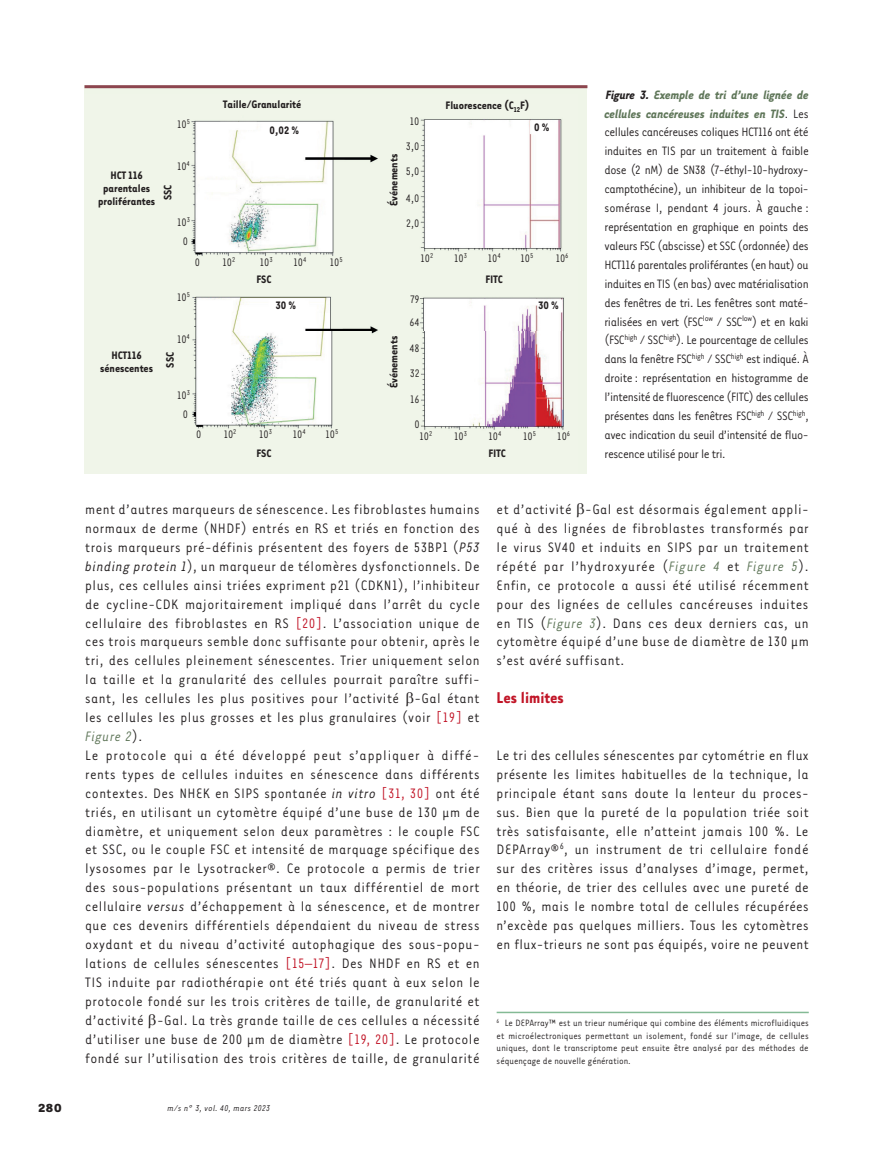
<style>
.page{position:relative;width:894px;height:1149px;background:#fff}
.page>*{position:absolute;margin:0;border:0;box-sizing:border-box;transform-origin:0 0}
.t1{font:700 18px "Tarzana Nar OT";color:#c11527}
.t2{font:15.75px/18.9px "Tarzana Nar OT";letter-spacing:.03em;color:#231f20;text-align:justify}
.t3{font:13.95px/18.9px "Tarzana Nar OT";letter-spacing:-.03em;color:#231f20;text-align:justify}
.t4{font:700 13.5px "Tarzana Wide OT";color:#231f20}
.t5{font:700 12.45px/13px "Tarzana Nar OT";color:#231f20;text-align:center}
.t6{font:12.45px/25.7px "Tarzana Nar OT";color:#231f20;text-align:center}
.t7{font:10.5px/12.6px "Tarzana Nar OT";color:#231f20;text-align:justify}
.t8{font:italic 9.75px "Tarzana Nar OT";letter-spacing:.025em;color:#231f20}
.t9{font:8.1px "Tarzana Nar OT";color:#231f20}
.s1{font-weight:700;font-style:italic}
.s2{font-weight:700;font-style:italic;color:#5f7659}
.s3{font-style:italic}
.s4{color:#c11527}
.s5{font-style:italic;color:#5f7659}
</style>
<div class="page">
<hr style="left:496px;top:1011px;width:312px;height:2px;background:#84ba95">
<div style="left:84px;top:85px;width:503px;height:388px;background:#eff5e8"></div>
<img style="left:191px;top:119px;width:373px;height:311px">
<hr style="left:84px;top:85px;width:503px;height:3px;background:#8d454f">
<p class="t5" style="left:98px;top:168px;width:59px">HCT 116 parentales proliférantes</p>
<p class="t5" style="left:100px;top:348px;width:54px">HCT116 sénescentes</p>
<p class="t6" style="left:177px;top:111px;width:14px">10<sup>5</sup></p>
<p class="t6" style="left:177px;top:153px;width:14px">10<sup>4</sup></p>
<p class="t5" style="left:160px;top:200px;width:17px;rotate:-90deg">SSC</p>
<p class="t6" style="left:177px;top:209px;width:14px">10<sup>3</sup></p>
<p class="t6" style="left:183px;top:228px;width:7px">0</p>
<p class="t6" style="left:195px;top:249px;width:7px">0</p>
<p class="t5" style="left:223px;top:97px;width:80px">Taille/Granularité</p>
<p class="t5" style="left:445px;top:98px;width:85px">Fluorescence (C<sub>12</sub>F)</p>
<p class="t5" style="left:269px;top:123px;width:31px">0,02 %</p>
<p class="t5" style="left:386px;top:206px;width:54px;rotate:-90deg">Événements</p>
<p class="t6" style="left:406px;top:107px;width:15px">10<br>3,0<br>5,0<br>4,0</p>
<p class="t6" style="left:406px;top:210px;width:15px">2,0</p>
<p class="t5" style="left:534px;top:120px;width:17px">0 %</p>
<p class="t6" style="left:222px;top:249px;width:14px">10<sup>2</sup></p>
<p class="t6" style="left:260px;top:249px;width:14px">10<sup>3</sup></p>
<p class="t6" style="left:293px;top:249px;width:14px">10<sup>4</sup></p>
<p class="t6" style="left:329px;top:249px;width:14px">10<sup>5</sup></p>
<p class="t6" style="left:420px;top:245px;width:14px">10<sup>2</sup></p>
<p class="t6" style="left:454px;top:245px;width:14px">10<sup>3</sup></p>
<p class="t6" style="left:487px;top:245px;width:14px">10<sup>4</sup></p>
<p class="t6" style="left:520px;top:245px;width:14px">10<sup>5</sup></p>
<p class="t6" style="left:555px;top:245px;width:14px">10<sup>6</sup></p>
<p class="t5" style="left:256px;top:272px;width:16px">FSC</p>
<p class="t5" style="left:485px;top:272px;width:19px">FITC</p>
<p class="t6" style="left:177px;top:284px;width:14px">10<sup>5</sup></p>
<p class="t6" style="left:177px;top:326px;width:14px">10<sup>4</sup></p>
<p class="t6" style="left:409px;top:286px;width:12px;line-height:23.9px;text-align:left">79<br>64</p>
<p class="t6" style="left:409px;top:335px;width:12px;text-align:justify">48<br>32<br>16</p>
<p class="t6" style="left:414px;top:410px;width:7px">0</p>
<p class="t5" style="left:275px;top:298px;width:22px">30 %</p>
<p class="t5" style="left:538px;top:298px;width:22px">30 %</p>
<p class="t5" style="left:386px;top:388px;width:54px;rotate:-90deg">Événements</p>
<p class="t5" style="left:163px;top:367px;width:17px;rotate:-90deg">SSC</p>
<p class="t6" style="left:177px;top:385px;width:14px;line-height:19.4px">10<sup>3<br></sup>0</p>
<p class="t6" style="left:223px;top:421px;width:14px">10<sup>2</sup></p>
<p class="t6" style="left:259px;top:421px;width:14px">10<sup>3</sup></p>
<p class="t6" style="left:293px;top:421px;width:14px">10<sup>4</sup></p>
<p class="t6" style="left:325px;top:421px;width:14px">10<sup>5</sup></p>
<p class="t6" style="left:196px;top:421px;width:7px">0</p>
<p class="t9" style="left:566px;top:428px;width:5px">6</p>
<p class="t6" style="left:419px;top:423px;width:14px">10<sup>2</sup></p>
<p class="t6" style="left:454px;top:423px;width:14px">10<sup>3</sup></p>
<p class="t6" style="left:488px;top:423px;width:14px">10<sup>4</sup></p>
<p class="t6" style="left:523px;top:423px;width:14px">10<sup>5</sup></p>
<p class="t6" style="left:557px;top:423px;width:11px">10</p>
<p class="t5" style="left:256px;top:446px;width:16px">FSC</p>
<p class="t5" style="left:488px;top:446px;width:19px">FITC</p>
<p class="t3" style="left:604px;top:84px;width:206px"><span class="s1">Figure 3.</span> <span class="s2">Exemple de tri d’une lignée de cellules cancéreuses induites en TIS</span>. Les cellules cancéreuses coliques HCT116 ont été induites en TIS par un traitement à faible dose (2 nM) de SN38 (7-éthyl-10-hydroxy&shy;camptothécine), un inhibiteur de la topoi&shy;somérase I, pendant 4 jours. À gauche : représentation en graphique en points des valeurs FSC (abscisse) et SSC (ordonnée) des HCT116 parentales proliférantes (en haut) ou induites en TIS (en bas) avec matérialisation des fenêtres de tri. Les fenêtres sont maté&shy;rialisées en vert (FSC<sup>low</sup> / SSC<sup>low</sup>) et en kaki (FSC<sup>high</sup> / SSC<sup>high</sup>). Le pourcentage de cellules dans la fenêtre FSC<sup>high</sup> / SSC<sup>high</sup> est indiqué. À droite : représentation en histogramme de l’intensité de fluorescence (FITC) des cellules présentes dans les fenêtres FSC<sup>high</sup> / SSC<sup>high</sup>, avec indication du seuil d’intensité de fluo&shy;rescence utilisé pour le tri.</p>
<p class="t2" style="left:85px;top:499px;width:396px;text-align:left">ment d’autres marqueurs de sénescence. Les fibroblastes humains normaux de derme (NHDF) entrés en RS et triés en fonction des trois marqueurs pré-définis présentent des foyers de 53BP1 (<span class="s3">P53 binding protein 1</span>), un marqueur de télomères dysfonctionnels. De plus, ces cellules ainsi triées expriment p21 (CDKN1), l’inhibiteur de cycline-CDK majoritairement impliqué dans l’arrêt du cycle cellulaire des fibroblastes en RS <span class="s4">[20]</span>. L’association unique de ces trois marqueurs semble donc suffisante pour obtenir, après le tri, des cellules pleinement sénescentes. Trier uniquement selon la taille et la granularité des cellules pourrait paraître suffi&shy;sant, les cellules les plus positives pour l’activité -Gal étant les cellules les plus grosses et les plus granulaires (voir <span class="s4">[19]</span> et <span class="s5">Figure 2</span>).<br>Le protocole qui a été développé peut s’appliquer à diffé&shy;rents types de cellules induites en sénescence dans différents contextes. Des NHEK en SIPS spontanée <span class="s3">in vitro</span> <span class="s4">[31, 30]</span> ont été triés, en utilisant un cytomètre équipé d’une buse de 130 µm de diamètre, et uniquement selon deux paramètres : le couple FSC et SSC, ou le couple FSC et intensité de marquage spécifique des lysosomes par le Lysotracker®. Ce protocole a permis de trier des sous-populations présentant un taux différentiel de mort cellulaire <span class="s3">versus</span> d’échappement à la sénescence, et de montrer que ces devenirs différentiels dépendaient du niveau de stress oxydant et du niveau d’activité autophagique des sous-popu&shy;lations de cellules sénescentes <span class="s4">[15–17]</span>. Des NHDF en RS et en TIS induite par radiothérapie ont été triés quant à eux selon le protocole fondé sur les trois critères de taille, de granularité et d’activité -Gal. La très grande taille de ces cellules a nécessité d’utiliser une buse de 200 µm de diamètre <span class="s4">[19, 20]</span>. Le protocole fondé sur l’utilisation des trois critères de taille, de granularité</p>
<p class="t4" style="left:38px;top:1098px;width:26px">280</p>
<p class="t8" style="left:167px;top:1102px;width:104px">m/s n° 3, vol. 40, mars 2023</p>
<p class="t2" style="left:496px;top:499px;width:313px">et d’activité -Gal est désormais également appli&shy;qué à des lignées de fibroblastes transformés par le virus SV40 et induits en SIPS par un traitement répété par l’hydroxyurée (<span class="s5">Figure 4</span> et <span class="s5">Figure 5</span>).<br>Enfin, ce protocole a aussi été utilisé récemment pour des lignées de cellules cancéreuses induites en TIS (<span class="s5">Figure 3</span>). Dans ces deux derniers cas, un cytomètre équipé d’une buse de diamètre de 130 µm s’est avéré suffisant.</p>
<p class="t1" style="left:496px;top:686px;width:69px">Les limites</p>
<p class="t2" style="left:496px;top:745px;width:313px">Le tri des cellules sénescentes par cytométrie en flux présente les limites habituelles de la technique, la principale étant sans doute la lenteur du proces&shy;sus. Bien que la pureté de la population triée soit très satisfaisante, elle n’atteint jamais 100 %. Le DEPArray®<sup>6</sup>, un instrument de tri cellulaire fondé sur des critères issus d’analyses d’image, permet, en théorie, de trier des cellules avec une pureté de 100 %, mais le nombre total de cellules récupérées n’excède pas quelques milliers. Tous les cytomètres en flux-trieurs ne sont pas équipés, voire ne peuvent</p>
<p class="t7" style="left:496px;top:1015px;width:313px"><sup>6</sup> Le DEPArray™ est un trieur numérique qui combine des éléments microfluidiques et microélectroniques permettant un isolement, fondé sur l’image, de cellules uniques, dont le transcriptome peut ensuite être analysé par des méthodes de séquençage de nouvelle génération.</p>
</div>
